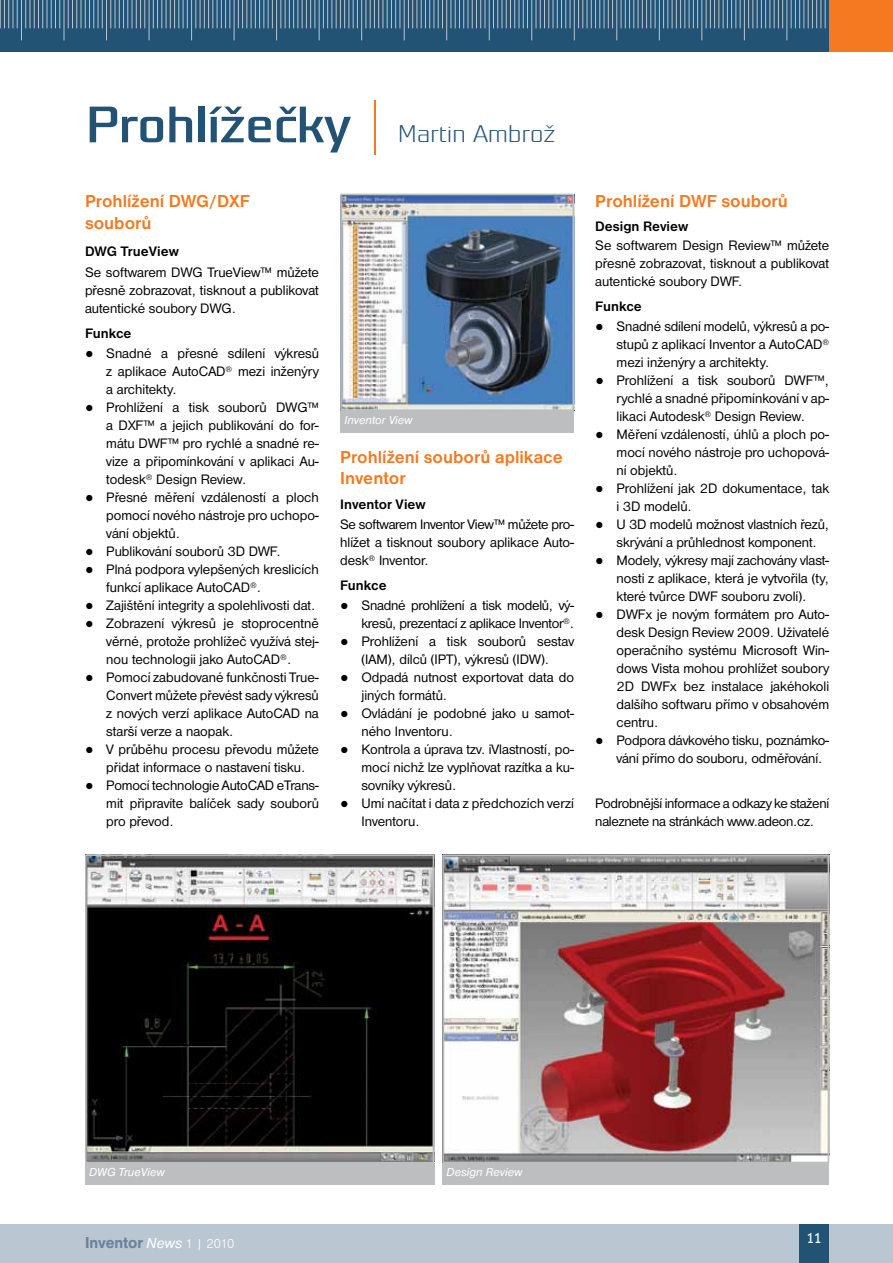
<style>
.page{position:relative;width:893px;height:1263px;background:#fff}
.page>*{position:absolute;margin:0;border:0;box-sizing:border-box;transform-origin:0 0}
.t1{font:700 51px "Teuton Hell CE";letter-spacing:-.03em;color:#225375;scale:1.3 1}
.t2{font:24px "Teuton Hell CE";letter-spacing:-.03em;color:#225375;scale:1.3 1}
.t3{font:700 18px/21.6px "Nimbus San DEE";color:#f47920}
.t4{font:500 16.5px "Nimbus San No 5 TCE";color:#6a829e}
.t5{font:14.25px/18px "Nimbus San DEE";color:#000;text-align:justify}
.t6{font:14.25px/18px "Nimbus San DEE";letter-spacing:-.02em;color:#000;text-align:right}
.t7{font:700 14.25px "Nimbus San DEE";color:#000}
.t8{font:700 14.25px "Teuton Hell CE";color:#fff}
.t9{font:italic 12px "Nimbus San DEE";color:#fff}
.s1{font-family:"Teuton Weiss CE";font-weight:400;font-size:60px;color:#f47920}
.s2{font-family:"Trebuchet MS"}
.s3{font-family:"Nimbus San DEE";font-weight:400;font-style:italic;font-size:15px;color:#fff}
.s4{font-family:"Nimbus San DEE Ligh";font-weight:400;font-size:13.5px;color:#fff}
</style>
<div class="page">
<div style="left:0;top:0;width:893px;height:51px;background:#225375"></div>
<div style="left:829px;top:0;width:64px;height:51px;background:#f47920"></div>
<div style="left:0;top:1224px;width:893px;height:39px;background:#bac6d2"></div>
<div style="left:799px;top:1224px;width:30px;height:39px;background:#225375"></div>
<img style="left:88px;top:857px;width:343px;height:303px">
<div style="left:85px;top:854px;width:349px;height:309px;border:2px solid #bcbec0"></div>
<img style="left:444px;top:856px;width:383px;height:305px">
<div style="left:442px;top:854px;width:387px;height:309px;border:1px solid #bcbec0"></div>
<img style="left:343px;top:197px;width:228px;height:211px">
<div style="left:340px;top:194px;width:234px;height:217px;border:2px solid #bcbec0"></div>
<div style="left:85px;top:1163px;width:349px;height:21px;background:#bcbec0"></div>
<div style="left:442px;top:1163px;width:387px;height:21px;background:#bcbec0"></div>
<div style="left:340px;top:411px;width:234px;height:21px;background:#bcbec0"></div>
<svg style="left:0;top:0;width:18px;height:28px"></svg>
<svg style="left:25px;top:0;width:35px;height:28px"></svg>
<svg style="left:68px;top:0;width:35px;height:28px"></svg>
<svg style="left:111px;top:0;width:35px;height:28px"></svg>
<svg style="left:153px;top:0;width:35px;height:28px"></svg>
<svg style="left:196px;top:0;width:35px;height:28px"></svg>
<svg style="left:238px;top:0;width:35px;height:28px"></svg>
<svg style="left:281px;top:0;width:35px;height:28px"></svg>
<svg style="left:323px;top:0;width:35px;height:28px"></svg>
<svg style="left:366px;top:0;width:35px;height:28px"></svg>
<svg style="left:408px;top:0;width:35px;height:28px"></svg>
<svg style="left:451px;top:0;width:35px;height:28px"></svg>
<svg style="left:493px;top:0;width:35px;height:28px"></svg>
<svg style="left:536px;top:0;width:35px;height:28px"></svg>
<svg style="left:578px;top:0;width:35px;height:28px"></svg>
<svg style="left:621px;top:0;width:35px;height:28px"></svg>
<svg style="left:663px;top:0;width:35px;height:28px"></svg>
<svg style="left:706px;top:0;width:35px;height:28px"></svg>
<svg style="left:748px;top:0;width:35px;height:28px"></svg>
<svg style="left:791px;top:0;width:35px;height:28px"></svg>
<hr style="left:21px;top:0;width:1px;height:40px;background:#bac6d2">
<hr style="left:64px;top:0;width:1px;height:40px;background:#bac6d2">
<hr style="left:106px;top:0;width:1px;height:40px;background:#bac6d2">
<hr style="left:149px;top:0;width:1px;height:40px;background:#bac6d2">
<hr style="left:191px;top:0;width:1px;height:40px;background:#bac6d2">
<hr style="left:234px;top:0;width:1px;height:40px;background:#bac6d2">
<hr style="left:276px;top:0;width:1px;height:40px;background:#bac6d2">
<hr style="left:319px;top:0;width:1px;height:40px;background:#bac6d2">
<hr style="left:361px;top:0;width:1px;height:40px;background:#bac6d2">
<hr style="left:404px;top:0;width:1px;height:40px;background:#bac6d2">
<hr style="left:446px;top:0;width:1px;height:40px;background:#bac6d2">
<hr style="left:489px;top:0;width:1px;height:40px;background:#bac6d2">
<hr style="left:531px;top:0;width:1px;height:40px;background:#bac6d2">
<hr style="left:574px;top:0;width:1px;height:40px;background:#bac6d2">
<hr style="left:617px;top:0;width:1px;height:40px;background:#bac6d2">
<hr style="left:659px;top:0;width:1px;height:40px;background:#bac6d2">
<hr style="left:702px;top:0;width:1px;height:40px;background:#bac6d2">
<hr style="left:744px;top:0;width:1px;height:40px;background:#bac6d2">
<hr style="left:787px;top:0;width:1px;height:40px;background:#bac6d2">
<h1 class="t1" style="left:85px;top:99px;width:230px">Prohlížečky <span class="s1">|</span></h1>
<h2 class="t2" style="left:398px;top:122px;width:123px">Martin Ambrož</h2>
<p class="t3" style="left:85px;top:190px;width:167px">Prohlížení DWG/DXF souborů</p>
<p class="t7" style="left:85px;top:243px;width:95px">DWG TrueView</p>
<p class="t5" style="left:85px;top:264px;width:235px">Se softwarem DWG TrueView™ můžete přesně zobrazovat, tisknout a publikovat autentické soubory DWG.</p>
<p class="t7" style="left:85px;top:326px;width:48px">Funkce</p>
<p class="t5" style="left:106px;top:345px;width:214px;text-indent:-21px"><span class="s2">●</span> Snadné a přesné sdílení výkresů z aplikace AutoCAD<sup>®</sup> mezi inženýry a architekty.</p>
<p class="t5" style="left:106px;top:399px;width:214px;text-indent:-21px"><span class="s2">●</span> Prohlížení a tisk souborů DWG™ a DXF™ a jejich publikování do for&shy;mátu DWF™ pro rychlé a snadné re&shy;vize a připomínkování v aplikaci Au&shy;todesk<sup>®</sup> Design Review.</p>
<p class="t5" style="left:106px;top:489px;width:214px;text-indent:-21px"><span class="s2">●</span> Přesné měření vzdáleností a ploch pomocí nového nástroje pro uchopo&shy;vání objektů.</p>
<p class="t5" style="left:85px;top:543px;width:197px"><span class="s2">●</span> Publikování souborů 3D DWF.</p>
<p class="t5" style="left:106px;top:561px;width:214px;text-indent:-21px"><span class="s2">●</span> Plná podpora vylepšených kreslicích funkcí aplikace AutoCAD<sup>®</sup>.</p>
<p class="t5" style="left:85px;top:597px;width:232px"><span class="s2">●</span> Zajištění integrity a spolehlivosti dat.</p>
<p class="t5" style="left:106px;top:615px;width:214px;text-indent:-21px"><span class="s2">●</span> Zobrazení výkresů je stoprocentně věrné, protože prohlížeč využívá stej&shy;nou technologii jako AutoCAD<sup>®</sup>.</p>
<p class="t5" style="left:106px;top:669px;width:214px;text-indent:-21px"><span class="s2">●</span> Pomocí zabudované funkčnosti True-Convert můžete převést sady výkresů z nových verzí aplikace AutoCAD na starší verze a naopak.</p>
<p class="t5" style="left:85px;top:741px;width:235px;text-align:center"><span class="s2">●</span> V průběhu procesu převodu můžete přidat informace o nastavení tisku.</p>
<p class="t5" style="left:106px;top:777px;width:214px;text-indent:-21px"><span class="s2">●</span> Pomocí technologie AutoCAD eTrans&shy;mit připravíte balíček sady souborů pro převod.</p>
<p class="t9" style="left:344px;top:414px;width:70px">Inventor View</p>
<p class="t3" style="left:340px;top:446px;width:224px">Prohlížení souborů aplikace<br>Inventor</p>
<p class="t7" style="left:340px;top:497px;width:87px">Inventor View</p>
<p class="t5" style="left:340px;top:516px;width:235px">Se softwarem Inventor View™ můžete pro&shy;hlížet a tisknout soubory aplikace Auto&shy;desk<sup>®</sup> Inventor.</p>
<p class="t7" style="left:340px;top:578px;width:48px">Funkce</p>
<p class="t6" style="left:340px;top:597px;width:235px"><span class="s2">●</span> Snadné prohlížení a tisk modelů, vý&shy;kresů, prezentací z aplikace Inventor<sup>®</sup>.</p>
<p class="t5" style="left:340px;top:633px;width:235px;text-align:center"><span class="s2">●</span> Prohlížení a tisk souborů sestav (IAM), dílců (IPT), výkresů (IDW).</p>
<p class="t5" style="left:361px;top:669px;width:214px;text-indent:-21px"><span class="s2">●</span> Odpadá nutnost exportovat data do jiných formátů.</p>
<p class="t5" style="left:361px;top:705px;width:214px;text-indent:-21px"><span class="s2">●</span> Ovládání je podobné jako u samot&shy;ného Inventoru.</p>
<p class="t5" style="left:361px;top:741px;width:214px;text-indent:-21px"><span class="s2">●</span> Kontrola a úprava tzv. iVlastností, po&shy;mocí nichž lze vyplňovat razítka a ku&shy;sovníky výkresů.</p>
<p class="t5" style="left:361px;top:795px;width:214px;text-indent:-21px"><span class="s2">●</span> Umí načítat i data z předchozích verzí<br>Inventoru.</p>
<p class="t3" style="left:595px;top:190px;width:194px">Prohlížení DWF souborů</p>
<p class="t7" style="left:595px;top:218px;width:94px">Design Review</p>
<p class="t5" style="left:595px;top:237px;width:235px">Se softwarem Design Review™ můžete přesně zobrazovat, tisknout a publikovat autentické soubory DWF.</p>
<p class="t7" style="left:595px;top:299px;width:48px">Funkce</p>
<p class="t5" style="left:617px;top:318px;width:214px;text-indent:-21px"><span class="s2">●</span> Snadné sdílení modelů, výkresů a po&shy;stupů z aplikací Inventor a AutoCAD<sup>® </sup>mezi inženýry a architekty.</p>
<p class="t5" style="left:617px;top:372px;width:214px;text-indent:-21px"><span class="s2">●</span> Prohlížení a tisk souborů DWF™, rychlé a snadné připomínkování v ap&shy;likaci Autodesk<sup>®</sup> Design Review.</p>
<p class="t5" style="left:617px;top:426px;width:214px;text-indent:-21px"><span class="s2">●</span> Měření vzdáleností, úhlů a ploch po&shy;mocí nového nástroje pro uchopová&shy;ní objektů.</p>
<p class="t5" style="left:617px;top:480px;width:214px;text-indent:-21px"><span class="s2">●</span> Prohlížení jak 2D dokumentace, tak i 3D modelů.</p>
<p class="t5" style="left:617px;top:516px;width:214px;text-indent:-21px"><span class="s2">●</span> U 3D modelů možnost vlastních řezů, skrývání a průhlednost komponent.</p>
<p class="t5" style="left:617px;top:552px;width:214px;text-indent:-21px"><span class="s2">●</span> Modely, výkresy mají zachovány vlast&shy;nosti z aplikace, která je vytvořila (ty, které tvůrce DWF souboru zvolí).</p>
<p class="t5" style="left:617px;top:606px;width:214px;text-indent:-21px"><span class="s2">●</span> DWFx je novým formátem pro Auto&shy;desk Design Review 2009. Uživatelé operačního systému Microsoft Win&shy;dows Vista mohou prohlížet soubory 2D DWFx bez instalace jakéhokoli dalšího softwaru přímo v obsahovém centru.</p>
<p class="t5" style="left:617px;top:732px;width:214px;text-indent:-21px"><span class="s2">●</span> Podpora dávkového tisku, poznámko&shy;vání přímo do souboru, odměřování.</p>
<p class="t6" style="left:595px;top:795px;width:235px;text-align:left">Podrobnější informace a odkazy ke stažení naleznete na stránkách www.adeon.cz.</p>
<p class="t9" style="left:89px;top:1166px;width:77px">DWG TrueView</p>
<p class="t9" style="left:447px;top:1166px;width:77px">Design Review</p>
<p class="t4" style="left:85px;top:1233px;width:151px">Inventor <span class="s3">News</span> <span class="s4">1 | 2010</span></p>
<p class="t8" style="left:807px;top:1231px;width:16px">11</p>
</div>
